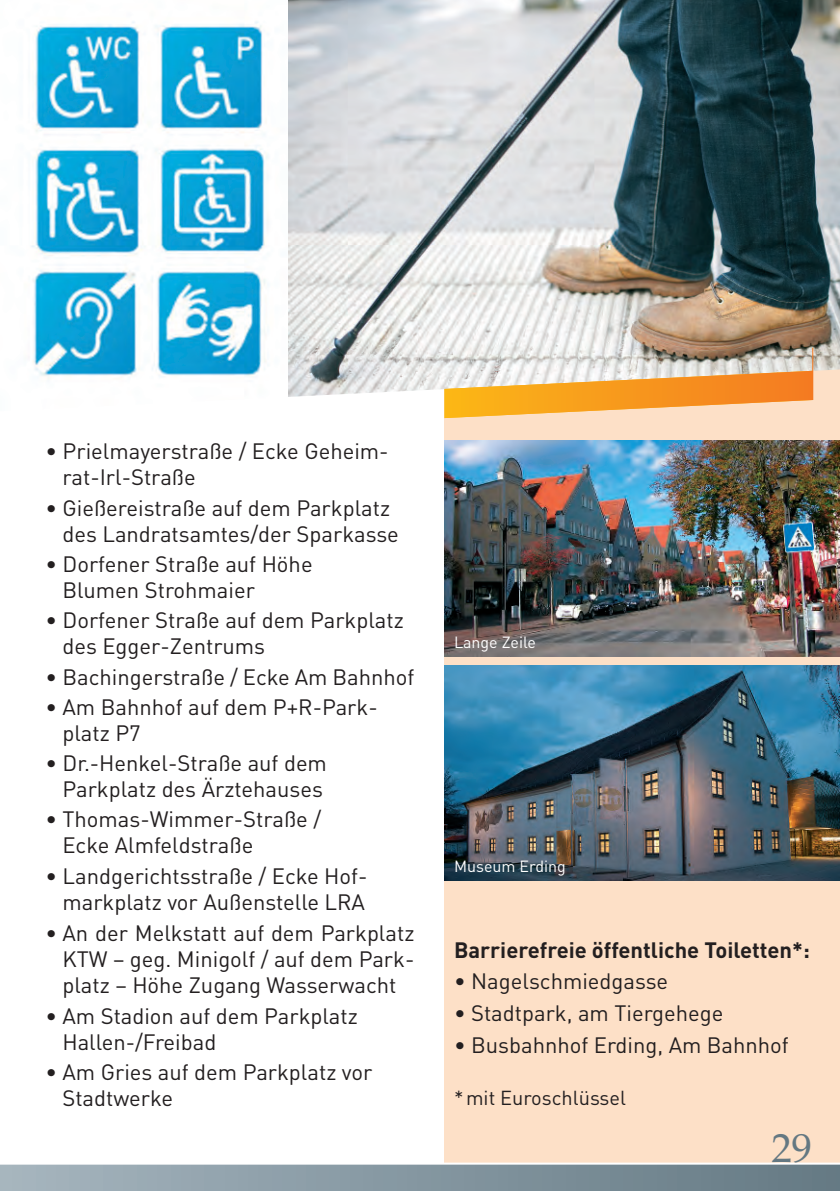
<style>
.page{position:relative;width:840px;height:1191px;background:#fff}
.page>*{position:absolute;margin:0;border:0;box-sizing:border-box;transform-origin:0 0}
.t1{font:40px "Book Antiqua";color:#647882}
.t2{font:22px/26px "DIN";color:#231f20}
.t3{font:700 22px "DIN";color:#231f20}
.t4{font:20px "DIN";color:#231f20}
.t5{font:16px "DIN";color:#fff}
</style>
<div class="page">
<img style="left:31px;top:0;width:258px;height:397px">
<div style="left:444px;top:349px;width:395px;height:825px;background:#fde0c7"></div>
<div style="left:0;top:1164px;width:839px;height:27px;background:linear-gradient(to right,#a6b5be,#647983)"></div>
<hr style="left:0;top:1162px;width:839px;height:2px;background:#fff">
<img style="left:289px;top:0;width:550px;height:398px">
<img style="left:444px;top:440px;width:395px;height:216px">
<img style="left:444px;top:665px;width:395px;height:216px">
<svg style="left:444px;top:371px;width:368px;height:47px"></svg>
<hr style="left:811px;top:348px;width:1px;height:52px;background:#f47921">
<p class="t2" style="left:62px;top:439px;width:327px;text-indent:-17px">• Prielmayerstraße / Ecke Geheim&shy;rat-Irl-Straße</p>
<p class="t2" style="left:62px;top:495px;width:338px;text-indent:-17px">• Gießereistraße auf dem Parkplatz des Landratsamtes/der Sparkasse</p>
<p class="t2" style="left:62px;top:551px;width:251px;text-indent:-17px">• Dorfener Straße auf Höhe<br>Blumen Strohmaier</p>
<p class="t2" style="left:62px;top:607px;width:343px;text-indent:-17px">• Dorfener Straße auf dem Parkplatz des Egger-Zentrums</p>
<p class="t2" style="left:45px;top:664px;width:370px">• Bachingerstraße / Ecke Am Bahnhof</p>
<p class="t2" style="left:62px;top:694px;width:316px;text-indent:-17px">• Am Bahnhof auf dem P+R-Park&shy;platz P7</p>
<p class="t2" style="left:45px;top:750px;width:283px;text-align:center">• Dr.-Henkel-Straße auf dem<br>Parkplatz des Ärztehauses</p>
<p class="t2" style="left:62px;top:807px;width:260px;text-indent:-17px">• Thomas-Wimmer-Straße /<br>Ecke Almfeldstraße</p>
<p class="t2" style="left:45px;top:863px;width:323px;text-align:right">• Landgerichtsstraße / Ecke Hof&shy;markplatz vor Außenstelle LRA</p>
<p class="t2" style="left:62px;top:920px;width:353px;text-align:justify;text-indent:-17px">• An der Melkstatt auf dem Parkplatz KTW – geg. Minigolf / auf dem Park&shy;platz – Höhe Zugang Wasserwacht</p>
<p class="t2" style="left:62px;top:1003px;width:297px;text-indent:-17px">• Am Stadion auf dem Parkplatz<br>Hallen-/Freibad</p>
<p class="t2" style="left:62px;top:1059px;width:311px;text-indent:-17px">• Am Gries auf dem Parkplatz vor<br>Stadtwerke</p>
<p class="t5" style="left:454px;top:633px;width:83px">Lange Zeile</p>
<p class="t5" style="left:454px;top:857px;width:113px">Museum Erding</p>
<p class="t3" style="left:454px;top:937px;width:357px">Barrierefreie öffentliche Toiletten*:</p>
<p class="t2" style="left:454px;top:969px;width:216px">• Nagelschmiedgasse</p>
<p class="t2" style="left:454px;top:1000px;width:271px">• Stadtpark, am Tiergehege</p>
<p class="t2" style="left:454px;top:1032px;width:336px">• Busbahnhof Erding, Am Bahnhof</p>
<p class="t4" style="left:454px;top:1086px;width:173px">* mit Euroschlüssel</p>
<h1 class="t1" style="left:771px;top:1124px;width:41px">29</h1>
</div>
